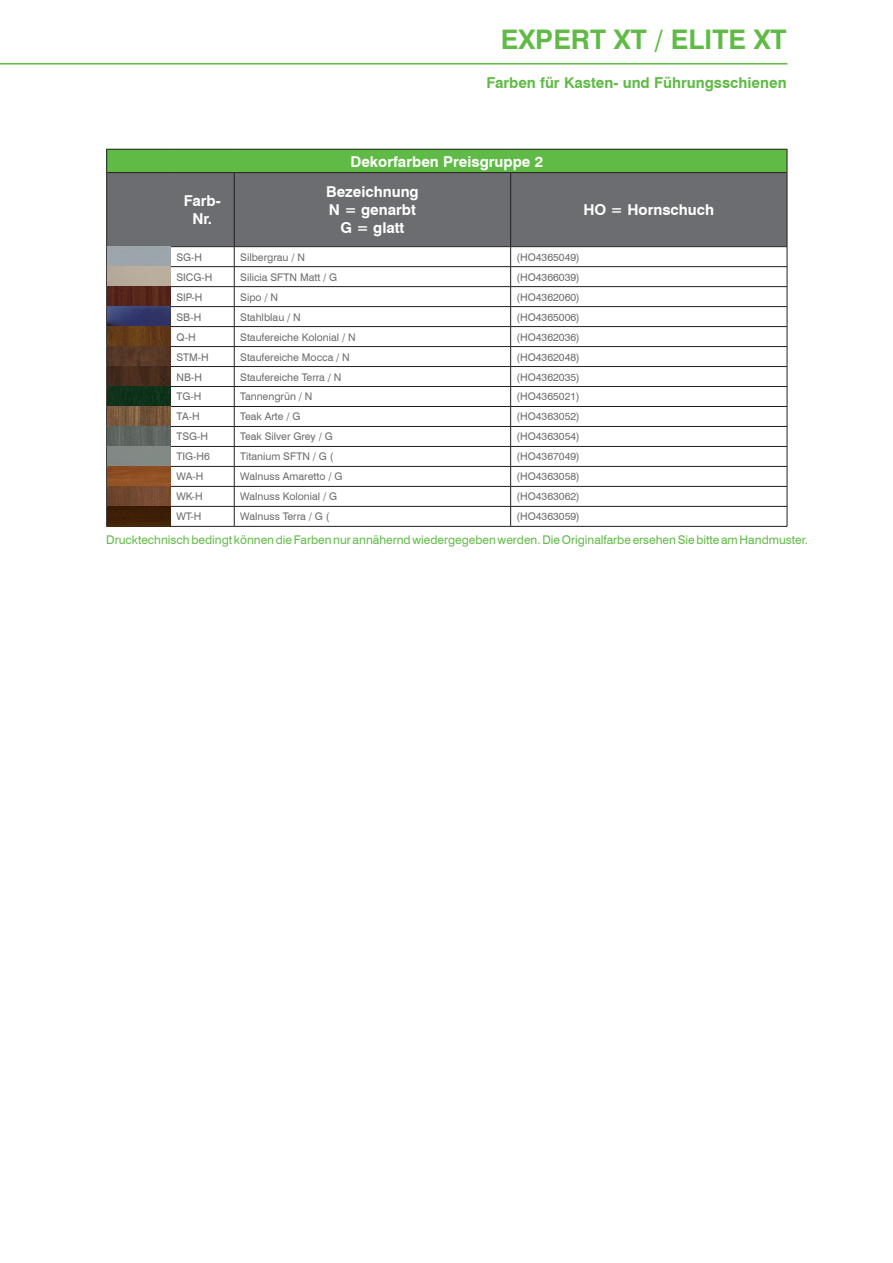
<style>
.page{position:relative;width:893px;height:1263px;background:#fff}
.page>*{position:absolute;margin:0;border:0;box-sizing:border-box;transform-origin:0 0}
.t1{font:700 27px "Swiss 721 BT";color:#60bb46}
.t2{font:700 15px/18px "Swiss 721 BT";color:#fff;text-align:center}
.t3{font:700 15px "Swiss 721 BT";color:#60bb46}
.t4{font:12px "Swiss 721 BT";color:#60bb46}
.t5{font:10.5px "Swiss 721 BT";color:#6c6d70}
</style>
<div class="page">
<div style="left:107px;top:149px;width:680px;height:24px;background:#60bb46"></div>
<div style="left:107px;top:173px;width:680px;height:73px;background:#6c6d70"></div>
<svg style="left:171px;top:247px;width:616px;height:279px"></svg>
<hr style="left:107px;top:172px;width:63px;height:1px;background:#231f20">
<hr style="left:170px;top:172px;width:64px;height:1px;background:#231f20">
<hr style="left:234px;top:172px;width:277px;height:1px;background:#231f20">
<hr style="left:234px;top:173px;width:1px;height:73px;background:#231f20">
<hr style="left:511px;top:172px;width:276px;height:1px;background:#231f20">
<hr style="left:510px;top:173px;width:1px;height:73px;background:#231f20">
<hr style="left:107px;top:246px;width:63px;height:1px;background:#231f20">
<hr style="left:170px;top:246px;width:64px;height:1px;background:#231f20">
<hr style="left:234px;top:246px;width:277px;height:1px;background:#231f20">
<hr style="left:511px;top:246px;width:276px;height:1px;background:#231f20">
<hr style="left:106px;top:149px;width:64px;height:1px;background:#231f20">
<svg style="left:106px;top:150px;width:1px;height:23px"></svg>
<hr style="left:170px;top:149px;width:64px;height:1px;background:#231f20">
<hr style="left:234px;top:149px;width:277px;height:1px;background:#231f20">
<hr style="left:511px;top:149px;width:276px;height:1px;background:#231f20">
<svg style="left:787px;top:150px;width:1px;height:23px"></svg>
<hr style="left:106px;top:173px;width:1px;height:74px;background:#231f20">
<hr style="left:787px;top:173px;width:1px;height:73px;background:#231f20">
<hr style="left:170px;top:266px;width:64px;height:1px;background:#231f20">
<hr style="left:234px;top:266px;width:277px;height:1px;background:#231f20">
<hr style="left:511px;top:266px;width:276px;height:1px;background:#231f20">
<hr style="left:170px;top:286px;width:64px;height:1px;background:#231f20">
<hr style="left:234px;top:286px;width:277px;height:1px;background:#231f20">
<hr style="left:511px;top:286px;width:276px;height:1px;background:#231f20">
<hr style="left:170px;top:306px;width:64px;height:1px;background:#231f20">
<hr style="left:234px;top:306px;width:277px;height:1px;background:#231f20">
<hr style="left:511px;top:306px;width:276px;height:1px;background:#231f20">
<hr style="left:170px;top:326px;width:64px;height:1px;background:#231f20">
<hr style="left:234px;top:326px;width:277px;height:1px;background:#231f20">
<hr style="left:511px;top:326px;width:276px;height:1px;background:#231f20">
<hr style="left:170px;top:346px;width:64px;height:1px;background:#231f20">
<hr style="left:234px;top:346px;width:277px;height:1px;background:#231f20">
<hr style="left:511px;top:346px;width:276px;height:1px;background:#231f20">
<hr style="left:170px;top:366px;width:64px;height:1px;background:#231f20">
<hr style="left:234px;top:366px;width:277px;height:1px;background:#231f20">
<hr style="left:511px;top:366px;width:276px;height:1px;background:#231f20">
<hr style="left:170px;top:386px;width:64px;height:1px;background:#231f20">
<hr style="left:234px;top:386px;width:277px;height:1px;background:#231f20">
<hr style="left:511px;top:386px;width:276px;height:1px;background:#231f20">
<hr style="left:170px;top:406px;width:64px;height:1px;background:#231f20">
<hr style="left:234px;top:406px;width:277px;height:1px;background:#231f20">
<hr style="left:511px;top:406px;width:276px;height:1px;background:#231f20">
<hr style="left:170px;top:426px;width:64px;height:1px;background:#231f20">
<hr style="left:234px;top:426px;width:277px;height:1px;background:#231f20">
<hr style="left:511px;top:426px;width:276px;height:1px;background:#231f20">
<hr style="left:170px;top:446px;width:64px;height:1px;background:#231f20">
<hr style="left:234px;top:446px;width:277px;height:1px;background:#231f20">
<hr style="left:511px;top:446px;width:276px;height:1px;background:#231f20">
<hr style="left:170px;top:466px;width:64px;height:1px;background:#231f20">
<hr style="left:234px;top:466px;width:277px;height:1px;background:#231f20">
<hr style="left:511px;top:466px;width:276px;height:1px;background:#231f20">
<hr style="left:170px;top:486px;width:64px;height:1px;background:#231f20">
<hr style="left:234px;top:486px;width:277px;height:1px;background:#231f20">
<hr style="left:511px;top:486px;width:276px;height:1px;background:#231f20">
<svg style="left:106px;top:247px;width:65px;height:279px"></svg>
<hr style="left:170px;top:506px;width:64px;height:1px;background:#231f20">
<svg style="left:234px;top:247px;width:1px;height:279px"></svg>
<hr style="left:234px;top:506px;width:277px;height:1px;background:#231f20">
<svg style="left:510px;top:247px;width:1px;height:279px"></svg>
<hr style="left:511px;top:506px;width:276px;height:1px;background:#231f20">
<svg style="left:787px;top:247px;width:1px;height:279px"></svg>
<hr style="left:106px;top:526px;width:64px;height:1px;background:#231f20">
<hr style="left:170px;top:526px;width:64px;height:1px;background:#231f20">
<hr style="left:234px;top:526px;width:277px;height:1px;background:#231f20">
<hr style="left:511px;top:526px;width:276px;height:1px;background:#231f20">
<img style="left:107px;top:247px;width:63px;height:279px">
<svg style="left:107px;top:307px;width:63px;height:19px"></svg>
<div style="left:107px;top:387px;width:63px;height:19px;background:#0e311a"></div>
<hr style="left:0;top:63px;width:787px;height:2px;background:#60bb46">
<h1 class="t1" style="left:501px;top:23px;width:287px">EXPERT XT / ELITE XT</h1>
<h2 class="t3" style="left:486px;top:73px;width:302px">Farben für Kasten- und Führungsschienen</h2>
<h2 class="t2" style="left:350px;top:152px;width:194px">Dekorfarben Preisgruppe 2</h2>
<h2 class="t2" style="left:184px;top:192px;width:39px">Farb-<br>Nr.</h2>
<h2 class="t2" style="left:326px;top:183px;width:94px">Bezeichnung<br>N = genarbt<br>G = glatt</h2>
<h2 class="t2" style="left:583px;top:201px;width:132px">HO = Hornschuch</h2>
<p class="t5" style="left:176px;top:250px;width:27px">SG-H</p>
<p class="t5" style="left:240px;top:250px;width:66px">Silbergrau / N</p>
<p class="t5" style="left:517px;top:250px;width:65px">(HO4365049)</p>
<p class="t5" style="left:176px;top:270px;width:37px">SICG-H</p>
<p class="t5" style="left:240px;top:270px;width:99px">Silicia SFTN Matt / G</p>
<p class="t5" style="left:517px;top:270px;width:65px">(HO4366039)</p>
<p class="t5" style="left:176px;top:290px;width:28px">SIP-H</p>
<p class="t5" style="left:240px;top:290px;width:39px">Sipo / N</p>
<p class="t5" style="left:517px;top:290px;width:65px">(HO4362060)</p>
<p class="t5" style="left:176px;top:310px;width:26px">SB-H</p>
<p class="t5" style="left:240px;top:310px;width:62px">Stahlblau / N</p>
<p class="t5" style="left:517px;top:310px;width:65px">(HO4365006)</p>
<p class="t5" style="left:176px;top:330px;width:21px">Q-H</p>
<p class="t5" style="left:240px;top:330px;width:117px">Staufereiche Kolonial / N</p>
<p class="t5" style="left:517px;top:330px;width:65px">(HO4362036)</p>
<p class="t5" style="left:176px;top:350px;width:34px">STM-H</p>
<p class="t5" style="left:240px;top:350px;width:111px">Staufereiche Mocca / N</p>
<p class="t5" style="left:517px;top:350px;width:65px">(HO4362048)</p>
<p class="t5" style="left:176px;top:370px;width:27px">NB-H</p>
<p class="t5" style="left:240px;top:370px;width:103px">Staufereiche Terra / N</p>
<p class="t5" style="left:517px;top:370px;width:65px">(HO4362035)</p>
<p class="t5" style="left:176px;top:390px;width:26px">TG-H</p>
<p class="t5" style="left:240px;top:390px;width:74px">Tannengrün / N</p>
<p class="t5" style="left:517px;top:390px;width:65px">(HO4365021)</p>
<p class="t5" style="left:176px;top:410px;width:25px">TA-H</p>
<p class="t5" style="left:240px;top:410px;width:62px">Teak Arte / G</p>
<p class="t5" style="left:517px;top:410px;width:65px">(HO4363052)</p>
<p class="t5" style="left:176px;top:430px;width:33px">TSG-H</p>
<p class="t5" style="left:240px;top:430px;width:94px">Teak Silver Grey / G</p>
<p class="t5" style="left:517px;top:430px;width:65px">(HO4363054)</p>
<p class="t5" style="left:176px;top:450px;width:35px">TIG-H6</p>
<p class="t5" style="left:240px;top:450px;width:95px">Titanium SFTN / G (</p>
<p class="t5" style="left:517px;top:450px;width:65px">(HO4367049)</p>
<p class="t5" style="left:176px;top:470px;width:28px">WA-H</p>
<p class="t5" style="left:240px;top:470px;width:104px">Walnuss Amaretto / G</p>
<p class="t5" style="left:517px;top:470px;width:65px">(HO4363058)</p>
<p class="t5" style="left:176px;top:490px;width:28px">WK-H</p>
<p class="t5" style="left:240px;top:490px;width:98px">Walnuss Kolonial / G</p>
<p class="t5" style="left:517px;top:490px;width:65px">(HO4363062)</p>
<p class="t5" style="left:176px;top:510px;width:26px">WT-H</p>
<p class="t5" style="left:240px;top:510px;width:91px">Walnuss Terra / G (</p>
<p class="t5" style="left:517px;top:510px;width:65px">(HO4363059)</p>
<p class="t4" style="left:106px;top:533px;width:703px">Drucktechnisch bedingt können die Farben nur annähernd wiedergegeben werden. Die Originalfarbe ersehen Sie bitte am Handmuster.</p>
</div>
